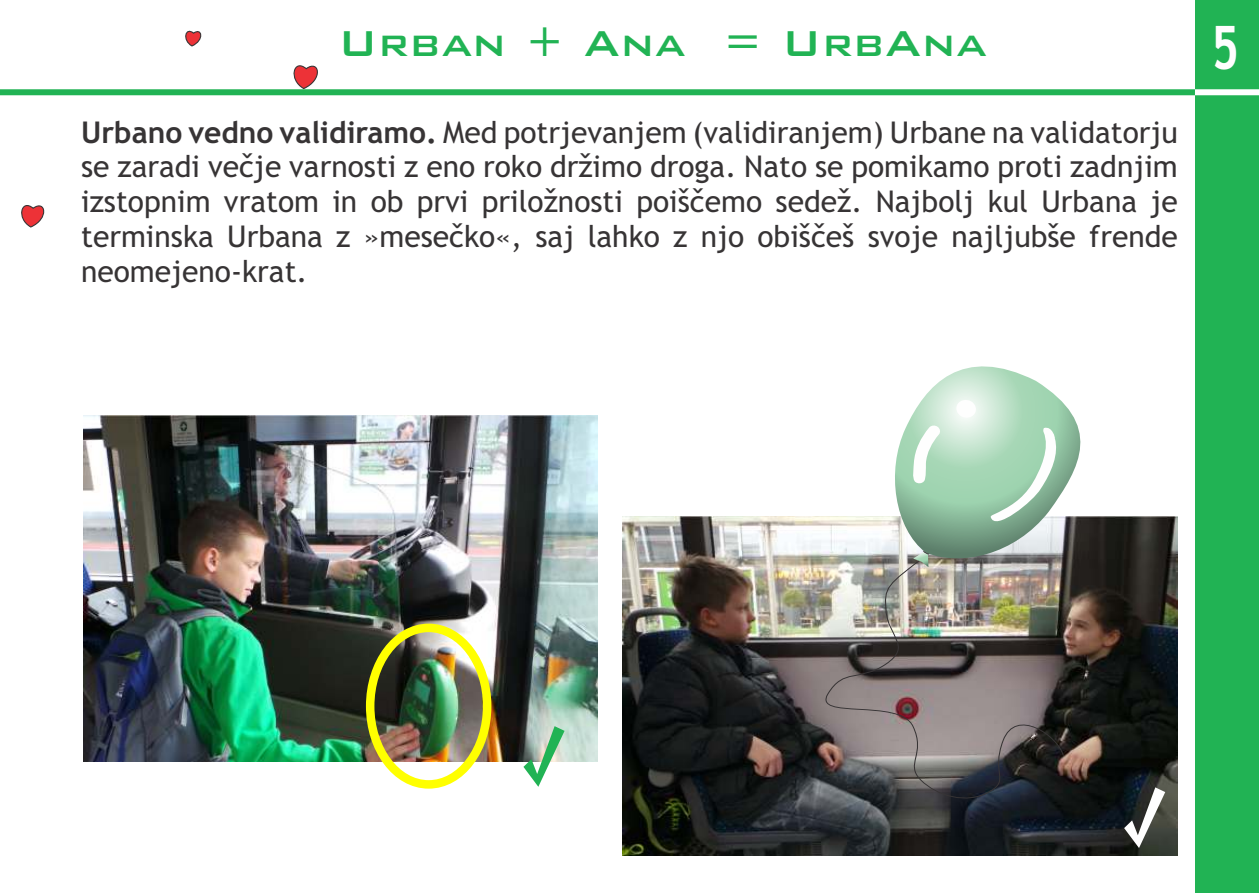
<style>
.page{position:relative;width:1259px;height:893px;background:#fff}
.page>*{position:absolute;margin:0;border:0;box-sizing:border-box;transform-origin:0 0}
.t1{font:700 60px "Trebuchet MS";color:#fefefe;scale:.8 1}
.t2{font:500 48px "Bank Gothic BT";color:#21b354}
.t3{font:30px/34.8px "Trebuchet MS";color:#373435;text-align:justify}
.s1{font-weight:700}
</style>
<div class="page">
<div style="left:1195px;top:0;width:64px;height:893px;background:#21b354"></div>
<img style="left:622px;top:516px;width:556px;height:340px">
<svg style="left:21px;top:205px;width:24px;height:23px"></svg>
<svg style="left:293px;top:65px;width:25px;height:24px"></svg>
<svg style="left:185px;top:30px;width:17px;height:17px"></svg>
<img style="left:83px;top:415px;width:514px;height:347px">
<div style="left:366px;top:624px;width:125px;height:165px;border:9px solid #ff0;border-radius:50%"></div>
<img style="left:799px;top:534px;width:315px;height:297px">
<svg style="left:885px;top:366px;width:219px;height:201px"></svg>
<svg style="left:955px;top:399px;width:22px;height:20px"></svg>
<svg style="left:911px;top:425px;width:30px;height:59px"></svg>
<svg style="left:990px;top:425px;width:69px;height:108px"></svg>
<svg style="left:913px;top:549px;width:17px;height:18px"></svg>
<svg style="left:523px;top:726px;width:41px;height:61px"></svg>
<svg style="left:1124px;top:787px;width:41px;height:61px"></svg>
<div style="left:1188px;top:89px;width:71px;height:6px;background:#fff"></div>
<div style="left:0;top:89px;width:1195px;height:6px;background:#21b354"></div>
<h2 class="t2" style="left:338px;top:20px;width:651px">Urban + Ana = UrbAna</h2>
<h1 class="t1" style="left:1211px;top:25px;width:37px">5</h1>
<p class="t3" style="left:81px;top:117px;width:1098px"><span class="s1">Urbano vedno validiramo.</span> Med potrjevanjem (validiranjem) Urbane na validatorju se zaradi večje varnosti z eno roko držimo droga. Nato se pomikamo proti zadnjim izstopnim vratom in ob prvi priložnosti poiščemo sedež. Najbolj kul Urbana je terminska Urbana z »mesečko«, saj lahko z njo obiščeš svoje najljubše frende neomejeno-krat.</p>
</div>
